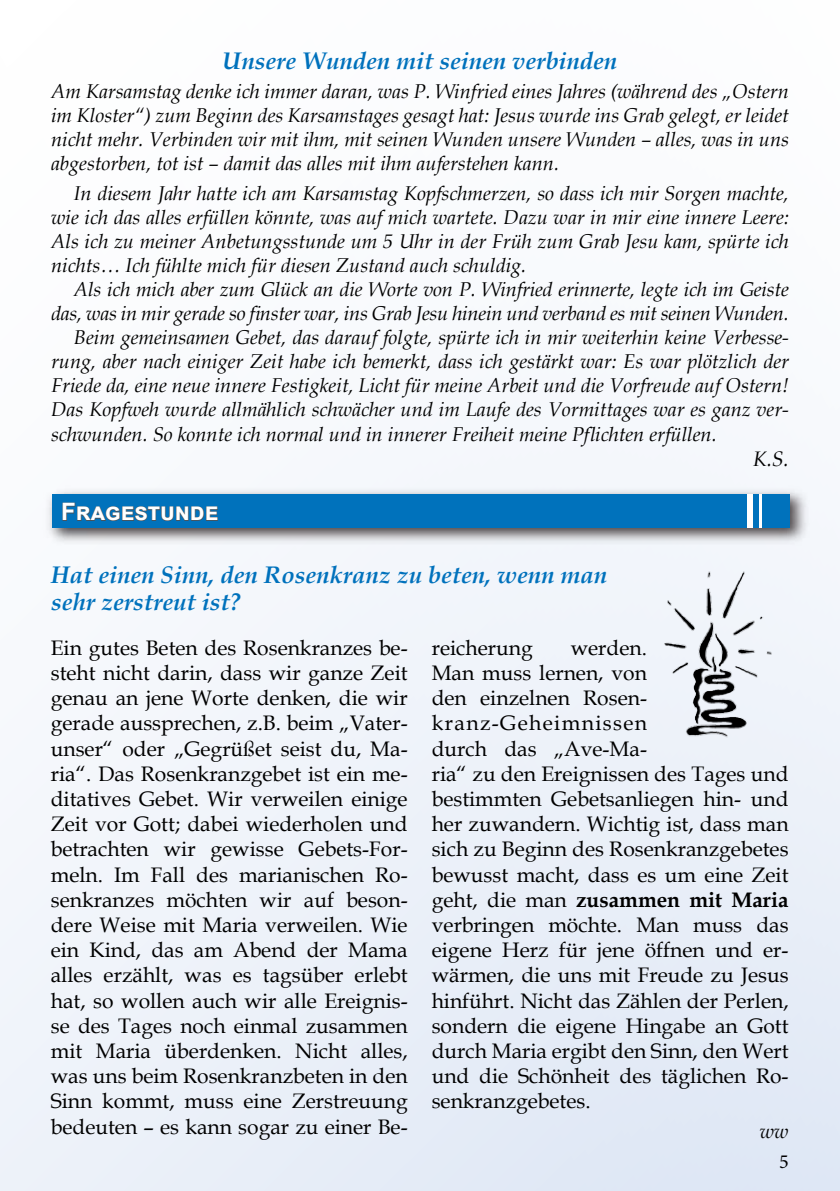
<style>
.page{position:relative;width:840px;height:1191px;background:#fff}
.page>*{position:absolute;margin:0;border:0;box-sizing:border-box;transform-origin:0 0}
.t1{font:italic 700 24px/27.6px "Book Antiqua";color:#0071bc}
.t2{font:700 24px "Arial";color:#fff}
.t3{font:21px/25.2px "Book Antiqua";color:#000;text-align:justify}
.t4{font:italic 21px "Book Antiqua";color:#000}
.t5{font:italic 20px/24px "Book Antiqua";color:#000;text-align:justify}
.t6{font:20px "Minion Pro";color:#000}
.s1{font-weight:700}
</style>
<div class="page">
<div style="left:0;top:0;width:839px;height:1191px;background:linear-gradient(to bottom,#fff,#e6ecf7)"></div>
<img style="left:0;top:0;width:1px;height:309px">
<img style="left:41px;top:484px;width:771px;height:63px">
<div style="left:52px;top:494px;width:737px;height:34px;background:#0072bc"></div>
<div style="left:746px;top:494px;width:6px;height:34px;background:#fff"></div>
<hr style="left:758px;top:494px;width:3px;height:34px;background:#fff">
<svg style="left:62px;top:502px;width:156px;height:19px"></svg>
<img style="left:646px;top:565px;width:142px;height:176px">
<p class="t1" style="left:222px;top:46px;width:396px">Unsere Wunden mit seinen verbinden</p>
<p class="t5" style="left:51px;top:79px;width:739px">Am Karsamstag denke ich immer daran, was P. Winfried eines Jahres (während des „Ostern im Kloster“) zum Beginn des Karsamstages gesagt hat: Jesus wurde ins Grab gelegt, er leidet nicht mehr. Verbinden wir mit ihm, mit seinen Wunden unsere Wunden – alles, was in uns abgestorben, tot ist – damit das alles mit ihm auferstehen kann.</p>
<p class="t5" style="left:51px;top:181px;width:739px;text-indent:23px">In diesem Jahr hatte ich am Karsamstag Kopfschmerzen, so dass ich mir Sorgen machte, wie ich das alles erfüllen könnte, was auf mich wartete. Dazu war in mir eine innere Leere:<br>Als ich zu meiner Anbetungsstunde um 5 Uhr in der Früh zum Grab Jesu kam, spürte ich nichts… Ich fühlte mich für diesen Zustand auch schuldig.</p>
<p class="t5" style="left:74px;top:277px;width:716px">Als ich mich aber zum Glück an die Worte von P. Winfried erinnerte, legte ich im Geiste</p>
<p class="t5" style="left:51px;top:301px;width:738px">das, was in mir gerade so finster war, ins Grab Jesu hinein und verband es mit seinen Wunden.</p>
<p class="t5" style="left:74px;top:325px;width:716px">Beim gemeinsamen Gebet, das darauf folgte, spürte ich in mir weiterhin keine Verbesse-</p>
<p class="t5" style="left:51px;top:349px;width:739px">rung, aber nach einiger Zeit habe ich bemerkt, dass ich gestärkt war: Es war plötzlich der</p>
<p class="t5" style="left:51px;top:373px;width:738px">Friede da, eine neue innere Festigkeit, Licht für meine Arbeit und die Vorfreude auf Ostern!</p>
<p class="t5" style="left:51px;top:397px;width:738px">Das Kopfweh wurde allmählich schwächer und im Laufe des Vormittages war es ganz ver-</p>
<p class="t5" style="left:51px;top:422px;width:666px">schwunden. So konnte ich normal und in innerer Freiheit meine Pflichten erfüllen.</p>
<p class="t4" style="left:752px;top:444px;width:38px">K.S.</p>
<p class="t2" style="left:61px;top:495px;width:158px">Fragestunde</p>
<p class="t1" style="left:51px;top:561px;width:557px">Hat einen Sinn, den Rosenkranz zu beten, wenn man sehr zerstreut ist?</p>
<p class="t3" style="left:51px;top:634px;width:358px">Ein gutes Beten des Rosenkranzes be&shy;steht nicht darin, dass wir ganze Zeit genau an jene Worte denken, die wir gerade aussprechen, z.B. beim „Vater&shy;unser“ oder „Gegrüßet seist du, Ma&shy;ria“. Das Rosenkranzgebet ist ein me&shy;ditatives Gebet. Wir verweilen einige Zeit vor Gott; dabei wiederholen und betrachten wir gewisse Gebets-For&shy;meln. Im Fall des marianischen Ro&shy;senkranzes möchten wir auf beson&shy;dere Weise mit Maria verweilen. Wie ein Kind, das am Abend der Mama alles erzählt, was es tagsüber erlebt hat, so wollen auch wir alle Ereignis&shy;se des Tages noch einmal zusammen mit Maria überdenken. Nicht alles, was uns beim Rosenkranzbeten in den Sinn kommt, muss eine Zerstreuung bedeuten – es kann sogar zu einer Be-</p>
<p class="t3" style="left:431px;top:634px;width:102px">reicherung</p>
<p class="t3" style="left:431px;top:634px;width:358px;text-align:left;text-indent:139px">werden.<br>Man muss lernen, von<br>den einzelnen Rosen&shy;kranz-Geheimnissen<br>durch das „Ave-Ma-<br>ria“ zu den Ereignissen des Tages und bestimmten Gebetsanliegen hin- und her zuwandern. Wichtig ist, dass man sich zu Beginn des Rosenkranzgebetes bewusst macht, dass es um eine Zeit geht, die man <span class="s1">zusammen mit Maria </span>verbringen möchte. Man muss das eigene Herz für jene öffnen und er&shy;wärmen, die uns mit Freude zu Jesus hinführt. Nicht das Zählen der Perlen, sondern die eigene Hingabe an Gott durch Maria ergibt den Sinn, den Wert und die Schönheit des täglichen Ro&shy;senkranzgebetes.</p>
<p class="t5" style="left:759px;top:1118px;width:30px">ww</p>
<p class="t6" style="left:778px;top:1148px;width:11px">5</p>
</div>
